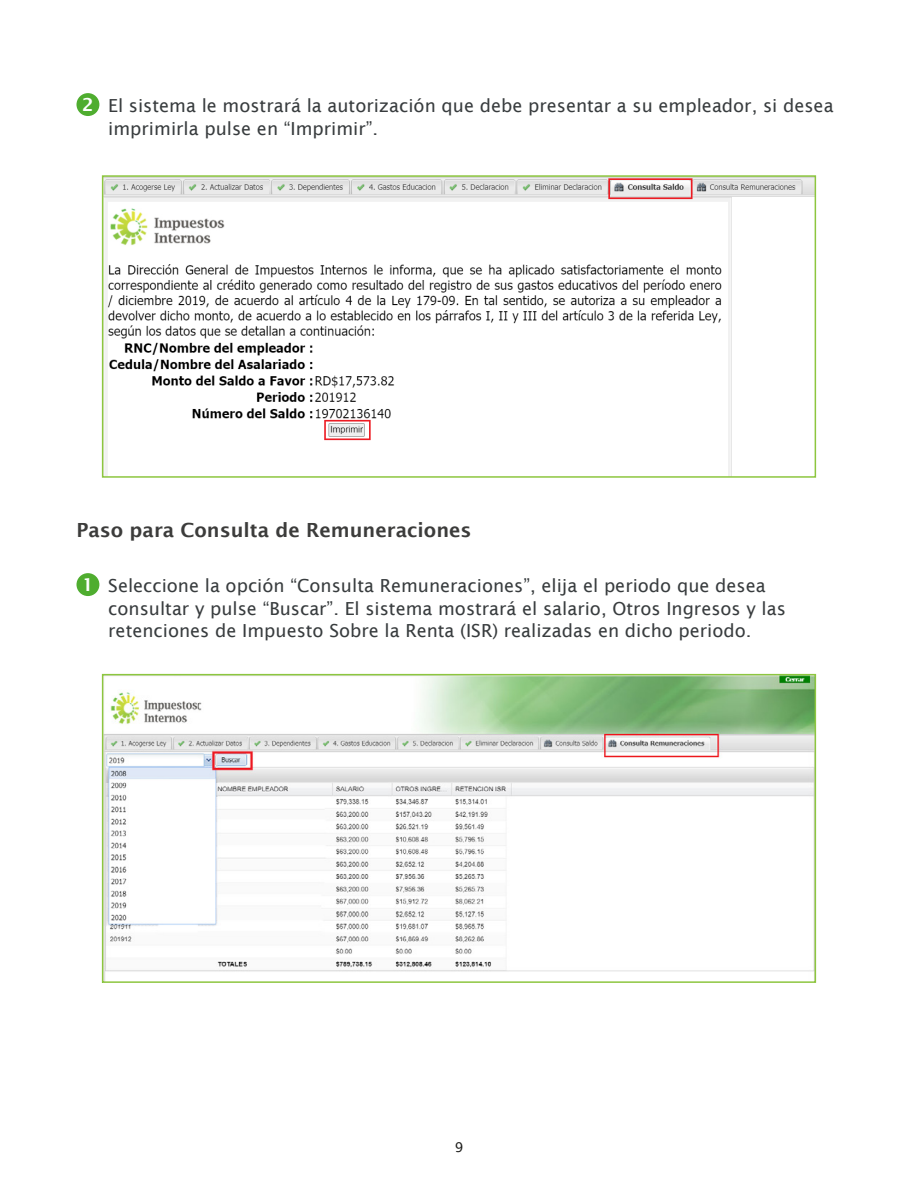
<style>
.page{position:relative;width:918px;height:1188px;background:#fff}
.page>*{position:absolute;margin:0;border:0;box-sizing:border-box;transform-origin:0 0}
.t1{font:600 19.5px "Lucida Sans";color:#3c3c3b}
.t2{font:18px/22.5px "Lucida Sans";color:#383c3e}
.t3{font:600 18px "Lucida Sans";color:#fff}
.t4{font:13.5px "Lucida Sans";color:#1d1d1b}
</style>
<div class="page">
<div style="left:76px;top:93px;width:23px;height:23px;background:#4fad2f;border-radius:50%"></div>
<img style="left:105px;top:178px;width:708px;height:297px">
<div style="left:102px;top:175px;width:714px;height:303px;border:2px solid #8dc63f"></div>
<div style="left:76px;top:573px;width:23px;height:23px;background:#4fad2f;border-radius:50%"></div>
<img style="left:105px;top:677px;width:708px;height:295px">
<div style="left:102px;top:674px;width:714px;height:309px;border:2px solid #8dc63f"></div>
<p class="t3" style="left:82px;top:95px;width:13px">2</p>
<p class="t2" style="left:108px;top:95px;width:727px">El sistema le mostrará la autorización que debe presentar a su empleador, si desea imprimirla pulse en “Imprimir”.</p>
<p class="t1" style="left:76px;top:519px;width:397px">Paso para Consulta de Remuneraciones</p>
<p class="t2" style="left:108px;top:575px;width:679px">Seleccione la opción “Consulta Remuneraciones”, elija el periodo que desea consultar y pulse “Buscar”. El sistema mostrará el salario, Otros Ingresos y las retenciones de Impuesto Sobre la Renta (ISR) realizadas en dicho periodo.</p>
<p class="t3" style="left:82px;top:575px;width:13px">1</p>
<p class="t4" style="left:455px;top:1140px;width:10px">9</p>
</div>
